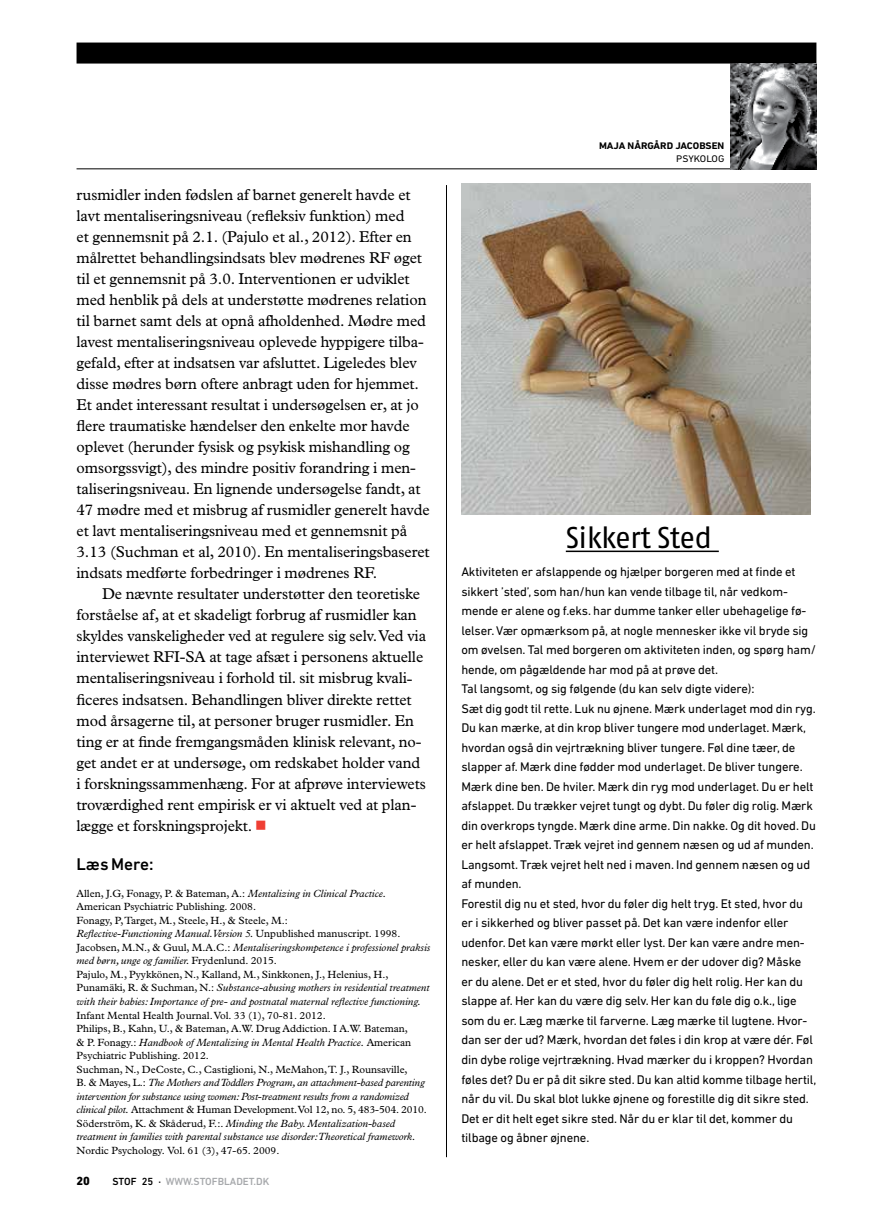
<style>
.page{position:relative;width:893px;height:1221px;background:#fff}
.page>*{position:absolute;margin:0;border:0;box-sizing:border-box;transform-origin:0 0}
.t1{font:30px "Fago No";letter-spacing:-.025em;color:#000}
.t2{font:500 17.25px "DIN Next LT Pro";color:#000}
.t3{font:15.75px/21px "Plantin";letter-spacing:-.005em;color:#000}
.t4{font:12.75px/19.5px "DIN Next LT Pro";letter-spacing:-.01em;color:#000}
.t5{font:800 12px "DIN Next LT Pro";color:#000}
.t6{font:10.5px/13.5px "Plantin";color:#000}
.t7{font:500 10.5px "DIN Next LT Pro";color:#a7a9ac}
.t8{font:700 9.75px "DIN Next LT Pro";color:#000;scale:1.06 1}
.t9{font:9.75px "DIN Next LT Pro";color:#000;scale:1.06 1}
.s1{color:#ef3e33}
.s2{font-style:italic}
.s3{color:#000}
</style>
<div class="page">
<div style="left:77px;top:43px;width:739px;height:21px;background:#000"></div>
<hr style="left:77px;top:168px;width:739px;height:1px;background:#000">
<hr style="left:446px;top:185px;width:1px;height:972px;background:#000">
<img style="left:730px;top:64px;width:86px;height:105px">
<hr style="left:566px;top:550px;width:153px;height:2px;background:#000">
<img style="left:461px;top:183px;width:350px;height:331px">
<p class="t3" style="left:77px;top:184px;width:355px">rusmidler inden fødslen af barnet generelt havde et lavt mentaliseringsniveau (refleksiv funktion) med<br>et gennemsnit på 2.1. (Pajulo et al., 2012). Efter en målrettet behandlingsindsats blev mødrenes RF øget til et gennemsnit på 3.0. Interventionen er udviklet med henblik på dels at understøtte mødrenes relation til barnet samt dels at opnå afholdenhed. Mødre med lavest mentaliseringsniveau oplevede hyppigere tilba&shy;gefald, efter at indsatsen var afsluttet. Ligeledes blev disse mødres børn oftere anbragt uden for hjemmet.<br>Et andet interessant resultat i undersøgelsen er, at jo flere traumatiske hændelser den enkelte mor havde oplevet (herunder fysisk og psykisk mishandling og omsorgssvigt), des mindre positiv forandring i men&shy;taliseringsniveau. En lignende undersøgelse fandt, at 47 mødre med et misbrug af rusmidler generelt havde et lavt mentaliseringsniveau med et gennemsnit på 3.13 (Suchman et al, 2010). En mentaliseringsbaseret indsats medførte forbedringer i mødrenes RF.</p>
<p class="t3" style="left:77px;top:583px;width:351px;text-indent:26px">De nævnte resultater understøtter den teoretiske forståelse af, at et skadeligt forbrug af rusmidler kan skyldes vanskeligheder ved at regulere sig selv. Ved via interviewet RFI-SA at tage afsæt i personens aktuelle mentaliseringsniveau i forhold til. sit misbrug kvali&shy;ficeres indsatsen. Behandlingen bliver direkte rettet mod årsagerne til, at personer bruger rusmidler. En ting er at finde fremgangsmåden klinisk relevant, no&shy;get andet er at undersøge, om redskabet holder vand i forskningssammenhæng. For at afprøve interviewets troværdighed rent empirisk er vi aktuelt ved at plan&shy;lægge et forskningsprojekt. <span class="s1">■</span></p>
<h2 class="t2" style="left:77px;top:854px;width:79px">LÆS MERE:</h2>
<p class="t6" style="left:77px;top:886px;width:355px">Allen, J.G, Fonagy, P. &amp; Bateman, A.: <span class="s2">Mentalizing in Clinical Practice.<br></span>American Psychiatric Publishing. 2008.<br>Fonagy, P, Target, M., Steele, H., &amp; Steele, M.:<br><span class="s2">Reflective-Functioning Manual. Version 5.</span> Unpublished manuscript. 1998.<br>Jacobsen, M.N., &amp; Guul, M.A.C.: <span class="s2">Mentaliseringskompetence i professionel praksis med børn, unge og familier.</span> Frydenlund. 2015.<br>Pajulo, M., Pyykkönen, N., Kalland, M., Sinkkonen, J., Helenius, H., Punamäki, R. &amp; Suchman, N.: <span class="s2">Substance-abusing mothers in residential treatment with their babies: Importance of pre- and postnatal maternal reflective functioning.</span></p>
<p class="t6" style="left:77px;top:1008px;width:352px">Infant Mental Health Journal. Vol. 33 (1), 70-81. 2012.<br>Philips, B., Kahn, U., &amp; Bateman, A.W. Drug Addiction. I A.W. Bateman,<br>&amp; P. Fonagy.: <span class="s2">Handbook of Mentalizing in Mental Health Practice.</span> American Psychiatric Publishing. 2012.<br>Suchman, N., DeCoste, C., Castiglioni, N., MeMahon, T. J., Rounsaville,<br>B. &amp; Mayes, L.: <span class="s2">The Mothers and Toddlers Program, an attachment-based parenting intervention for substance using women: Post-treatment results from a randomized clinical pilot.</span> Attachment &amp; Human Development. Vol 12, no. 5, 483-504. 2010.<br>Söderström, K. &amp; Skåderud, F.:. <span class="s2">Minding the Baby. Mentalization-based treatment in families with parental substance use disorder: Theoretical framework.</span></p>
<p class="t6" style="left:77px;top:1143px;width:204px">Nordic Psychology. Vol. 61 (3), 47-65. 2009.</p>
<p class="t5" style="left:77px;top:1173px;width:15px">20</p>
<p class="t7" style="left:112px;top:1175px;width:159px"><span class="s3">STOF 25 ·</span> WWW.STOFBLADET.DK</p>
<p class="t8" style="left:599px;top:140px;width:8px">MAJA</p>
<p class="t8" style="left:628px;top:140px;width:7px">NÅRGÅRD</p>
<p class="t8" style="left:675px;top:140px;width:30px">JACOBSEN</p>
<p class="t9" style="left:676px;top:153px;width:47px">PSYKOLOG</p>
<h1 class="t1" style="left:566px;top:521px;width:148px">Sikkert Sted</h1>
<p class="t4" style="left:461px;top:562px;width:356px">Aktiviteten er afslappende og hjælper borgeren med at finde et sikkert ’sted’, som han/hun kan vende tilbage til, når vedkom&shy;mende er alene og f.eks. har dumme tanker eller ubehagelige fø&shy;lelser. Vær opmærksom på, at nogle mennesker ikke vil bryde sig om øvelsen. Tal med borgeren om aktiviteten inden, og spørg ham/ hende, om pågældende har mod på at prøve det.<br>Tal langsomt, og sig følgende (du kan selv digte videre):<br>Sæt dig godt til rette. Luk nu øjnene. Mærk underlaget mod din ryg.<br>Du kan mærke, at din krop bliver tungere mod underlaget. Mærk, hvordan også din vejrtrækning bliver tungere. Føl dine tæer, de slapper af. Mærk dine fødder mod underlaget. De bliver tungere.<br>Mærk dine ben. De hviler. Mærk din ryg mod underlaget. Du er helt afslappet. Du trækker vejret tungt og dybt. Du føler dig rolig. Mærk din overkrops tyngde. Mærk dine arme. Din nakke. Og dit hoved. Du er helt afslappet. Træk vejret ind gennem næsen og ud af munden.<br>Langsomt. Træk vejret helt ned i maven. Ind gennem næsen og ud af munden.<br>Forestil dig nu et sted, hvor du føler dig helt tryg. Et sted, hvor du er i sikkerhed og bliver passet på. Det kan være indenfor eller udenfor. Det kan være mørkt eller lyst. Der kan være andre men&shy;nesker, eller du kan være alene. Hvem er der udover dig? Måske<br>er du alene. Det er et sted, hvor du føler dig helt rolig. Her kan du slappe af. Her kan du være dig selv. Her kan du føle dig o.k., lige som du er. Læg mærke til farverne. Læg mærke til lugtene. Hvor&shy;dan ser der ud? Mærk, hvordan det føles i din krop at være dér. Føl din dybe rolige vejrtrækning. Hvad mærker du i kroppen? Hvordan føles det? Du er på dit sikre sted. Du kan altid komme tilbage hertil, når du vil. Du skal blot lukke øjnene og forestille dig dit sikre sted.<br>Det er dit helt eget sikre sted. Når du er klar til det, kommer du tilbage og åbner øjnene.</p>
</div>
